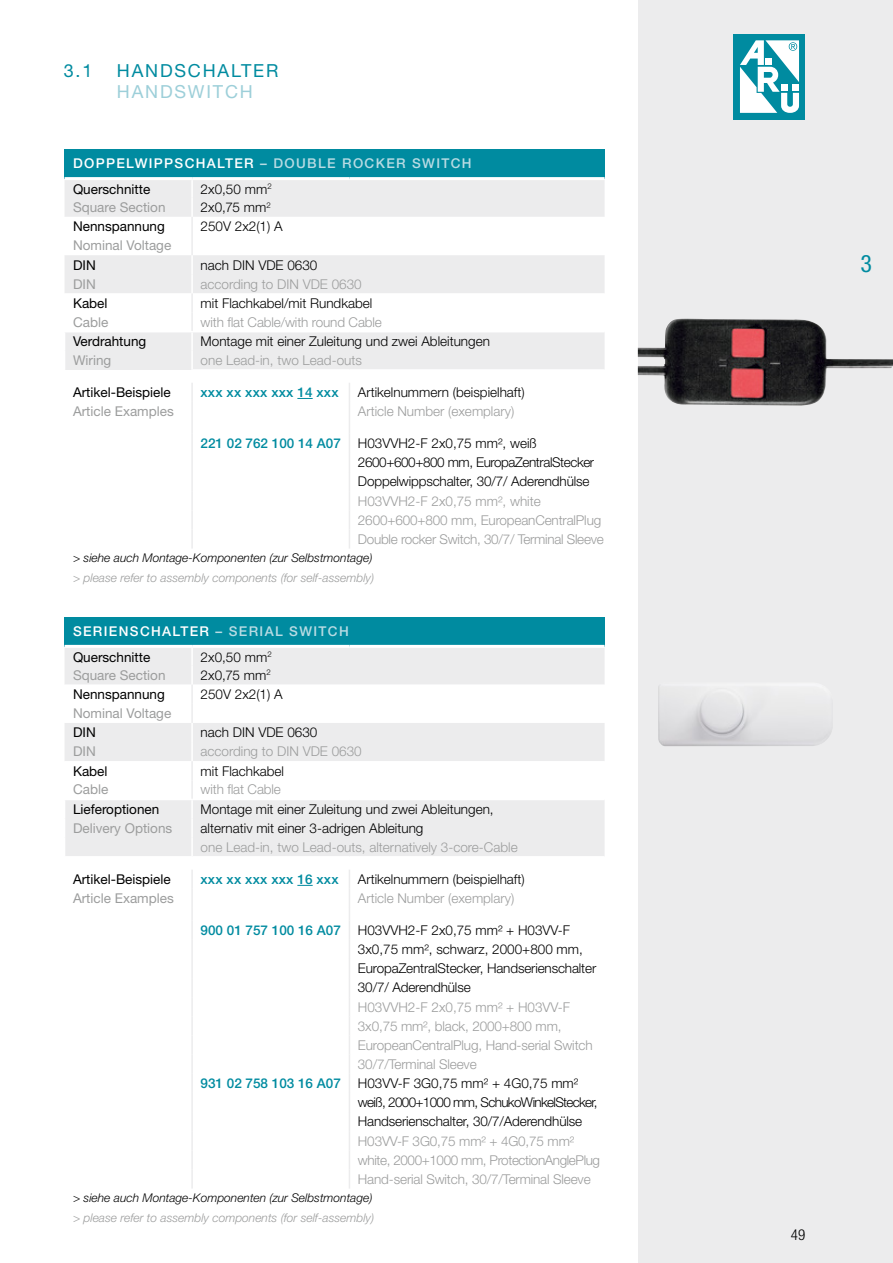
<style>
.page{position:relative;width:893px;height:1263px;background:#fff}
.page>*{position:absolute;margin:0;border:0;box-sizing:border-box;transform-origin:0 0}
.t1{font:condensed 24px "Helvetica Neue LT Std";color:#008ba0}
.t2{font:18px "Helvetica Neue LT Std";letter-spacing:.1em;color:#008ba0}
.t3{font:18px "Helvetica Neue LT Std";letter-spacing:.1em;color:#9dcfd9}
.t4{font:300 condensed 15px "Helvetica Neue LT Std";color:#000}
.t5{font:300 13.5px/19.2px "Helvetica Neue LT Std";color:#000}
.t6{font:300 13.5px/19.2px "Helvetica Neue LT Std";letter-spacing:-.01em;color:#9c9d9d}
.t7{font:13.5px "Helvetica Neue LT Std";color:#9c9d9d}
.t8{font:13.5px "Helvetica Neue LT Std";color:#000}
.t9{font:500 13.5px "Helvetica Neue LT Std";color:#008ba0}
.t10{font:500 13.5px/26px "Helvetica Neue LT Std";letter-spacing:.1em;color:#b8dbe3}
.t11{font:500 13.5px/26px "Helvetica Neue LT Std";letter-spacing:.1em;color:#fff}
.t12{font:italic 300 12px "Helvetica Neue LT Std";color:#9c9d9d}
.t13{font:italic 300 12px "Helvetica Neue LT Std";color:#000}
.s1{color:#fff}
.s2{font-weight:400;color:#000}
.s3{color:#b8dbe3}
</style>
<div class="page">
<div style="left:638px;top:0;width:255px;height:1263px;background:#ececed"></div>
<img style="left:638px;top:318px;width:255px;height:88px">
<div style="left:65px;top:149px;width:540px;height:30px;background:#008ba0"></div>
<div style="left:65px;top:180px;width:540px;height:37px;background:#ececed"></div>
<svg style="left:65px;top:255px;width:540px;height:115px;fill:#ececed"></svg>
<hr style="left:64px;top:331px;width:128px;height:1px;background:#fff">
<hr style="left:192px;top:331px;width:157px;height:1px;background:#fff">
<hr style="left:349px;top:331px;width:256px;height:1px;background:#fff">
<hr style="left:191px;top:369px;width:158px;height:2px;background:#fff">
<hr style="left:349px;top:369px;width:256px;height:2px;background:#fff">
<hr style="left:65px;top:177px;width:127px;height:3px;background:#fff">
<hr style="left:192px;top:177px;width:157px;height:3px;background:#fff">
<hr style="left:349px;top:177px;width:256px;height:3px;background:#fff">
<svg style="left:191px;top:180px;width:2px;height:113px"></svg>
<hr style="left:191px;top:293px;width:2px;height:20px;background:#ececed">
<svg style="left:191px;top:313px;width:2px;height:216px"></svg>
<hr style="left:191px;top:529px;width:2px;height:20px;background:#ececed">
<svg style="left:349px;top:383px;width:1px;height:166px"></svg>
<svg style="left:297px;top:398px;width:16px;height:1px"></svg>
<div style="left:65px;top:617px;width:540px;height:29px;background:#008ba0"></div>
<div style="left:65px;top:648px;width:540px;height:36px;background:#ececed"></div>
<svg style="left:65px;top:723px;width:540px;height:466px"></svg>
<svg style="left:191px;top:648px;width:2px;height:17px"></svg>
<hr style="left:191px;top:665px;width:2px;height:20px;background:#fff">
<hr style="left:64px;top:799px;width:128px;height:1px;background:#fff">
<hr style="left:192px;top:799px;width:157px;height:1px;background:#fff">
<hr style="left:349px;top:799px;width:256px;height:1px;background:#fff">
<hr style="left:64px;top:856px;width:128px;height:2px;background:#fff">
<hr style="left:192px;top:856px;width:157px;height:2px;background:#fff">
<hr style="left:349px;top:856px;width:256px;height:2px;background:#fff">
<hr style="left:65px;top:645px;width:127px;height:3px;background:#fff">
<hr style="left:192px;top:645px;width:157px;height:3px;background:#fff">
<hr style="left:349px;top:645px;width:256px;height:3px;background:#fff">
<svg style="left:191px;top:685px;width:2px;height:369px"></svg>
<hr style="left:191px;top:1054px;width:2px;height:20px;background:#ececed">
<svg style="left:191px;top:1074px;width:2px;height:114px"></svg>
<svg style="left:349px;top:858px;width:1px;height:330px"></svg>
<svg style="left:297px;top:885px;width:16px;height:1px"></svg>
<img style="left:658px;top:684px;width:174px;height:62px">
<div style="left:733px;top:34px;width:72px;height:85px;background:#008ba0"></div>
<svg style="left:740px;top:40px;width:59px;height:73px"></svg>
<h2 class="t2" style="left:64px;top:59px;width:30px">3.1</h2>
<h2 class="t2" style="left:117px;top:59px;width:163px">HANDSCHALTER</h2>
<h2 class="t3" style="left:117px;top:81px;width:137px">HANDSWITCH</h2>
<p class="t10" style="left:73px;top:150px;width:400px"><span class="s1">DOPPELWIPPSCHALTER</span> – DOUBLE ROCKER SWITCH<br><span class="s2">Querschnitte</span></p>
<p class="t5" style="left:201px;top:179px;width:73px">2x0,50 mm<sup>2</sup></p>
<p class="t7" style="left:73px;top:199px;width:94px">Square Section</p>
<p class="t5" style="left:201px;top:197px;width:72px">2x0,75 mm<sup>2</sup></p>
<p class="t8" style="left:73px;top:218px;width:93px">Nennspannung</p>
<p class="t5" style="left:201px;top:217px;width:84px">250V 2x2(1) A</p>
<p class="t7" style="left:73px;top:238px;width:100px">Nominal Voltage</p>
<p class="t8" style="left:73px;top:257px;width:24px">DIN</p>
<p class="t5" style="left:201px;top:255px;width:118px">nach DIN VDE 0630</p>
<p class="t7" style="left:73px;top:276px;width:24px">DIN</p>
<p class="t6" style="left:201px;top:274px;width:163px">according to DIN VDE 0630</p>
<p class="t8" style="left:73px;top:295px;width:36px">Kabel</p>
<p class="t5" style="left:201px;top:293px;width:173px">mit Flachkabel/mit Rundkabel</p>
<p class="t7" style="left:73px;top:314px;width:37px">Cable</p>
<p class="t6" style="left:201px;top:312px;width:183px">with flat Cable/with round Cable</p>
<p class="t8" style="left:73px;top:334px;width:75px">Verdrahtung</p>
<p class="t5" style="left:201px;top:332px;width:291px">Montage mit einer Zuleitung und zwei Ableitungen</p>
<p class="t7" style="left:73px;top:352px;width:40px">Wiring</p>
<p class="t6" style="left:201px;top:350px;width:163px">one Lead-in, two Lead-outs</p>
<p class="t8" style="left:73px;top:384px;width:99px">Artikel-Beispiele</p>
<p class="t9" style="left:201px;top:384px;width:139px">xxx xx xxx xxx 14 xxx</p>
<p class="t5" style="left:358px;top:382px;width:168px">Artikelnummern (beispielhaft)</p>
<p class="t7" style="left:73px;top:403px;width:102px">Article Examples</p>
<p class="t6" style="left:358px;top:402px;width:158px">Article Number (exemplary)</p>
<p class="t9" style="left:201px;top:435px;width:142px">221 02 762 100 14 A07</p>
<p class="t5" style="left:358px;top:433px;width:238px">H03VVH2-F 2x0,75 mm², weiß<br>2600+600+800 mm, EuropaZentralStecker<br>Doppelwippschalter, 30/7/ Aderendhülse</p>
<p class="t6" style="left:358px;top:491px;width:247px">H03VVH2-F 2x0,75 mm², white<br>2600+600+800 mm, EuropeanCentralPlug<br>Double rocker Switch, 30/7/ Terminal Sleeve</p>
<p class="t13" style="left:73px;top:551px;width:301px">&gt; siehe auch Montage-Komponenten (zur Selbstmontage)</p>
<p class="t12" style="left:73px;top:570px;width:303px">&gt; please refer to assembly components (for self-assembly)</p>
<p class="t11" style="left:73px;top:618px;width:277px">SERIENSCHALTER <span class="s3">– SERIAL SWITCH<br></span><span class="s2">Querschnitte</span></p>
<p class="t5" style="left:201px;top:647px;width:73px">2x0,50 mm<sup>2</sup></p>
<p class="t7" style="left:73px;top:667px;width:94px">Square Section</p>
<p class="t5" style="left:201px;top:665px;width:72px">2x0,75 mm<sup>2</sup></p>
<p class="t8" style="left:73px;top:686px;width:93px">Nennspannung</p>
<p class="t5" style="left:201px;top:684px;width:84px">250V 2x2(1) A</p>
<p class="t7" style="left:73px;top:705px;width:100px">Nominal Voltage</p>
<p class="t8" style="left:73px;top:724px;width:24px">DIN</p>
<p class="t5" style="left:201px;top:723px;width:118px">nach DIN VDE 0630</p>
<p class="t7" style="left:73px;top:743px;width:24px">DIN</p>
<p class="t6" style="left:201px;top:742px;width:163px">according to DIN VDE 0630</p>
<p class="t8" style="left:73px;top:763px;width:36px">Kabel</p>
<p class="t5" style="left:201px;top:761px;width:85px">mit Flachkabel</p>
<p class="t7" style="left:73px;top:781px;width:37px">Cable</p>
<p class="t6" style="left:201px;top:780px;width:82px">with flat Cable</p>
<p class="t8" style="left:73px;top:801px;width:88px">Lieferoptionen</p>
<p class="t5" style="left:201px;top:799px;width:295px">Montage mit einer Zuleitung und zwei Ableitungen,</p>
<p class="t7" style="left:73px;top:820px;width:101px">Delivery Options</p>
<p class="t5" style="left:201px;top:818px;width:224px">alternativ mit einer 3-adrigen Ableitung</p>
<p class="t6" style="left:201px;top:837px;width:319px">one Lead-in, two Lead-outs, alternatively 3-core-Cable</p>
<p class="t8" style="left:73px;top:871px;width:99px">Artikel-Beispiele</p>
<p class="t9" style="left:201px;top:871px;width:139px">xxx xx xxx xxx 16 xxx</p>
<p class="t5" style="left:358px;top:869px;width:168px">Artikelnummern (beispielhaft)</p>
<p class="t7" style="left:73px;top:890px;width:102px">Article Examples</p>
<p class="t6" style="left:358px;top:888px;width:158px">Article Number (exemplary)</p>
<p class="t9" style="left:201px;top:922px;width:142px">900 01 757 100 16 A07</p>
<p class="t5" style="left:358px;top:920px;width:240px">H03VVH2-F 2x0,75 mm² + H03VV-F<br>3x0,75 mm², schwarz, 2000+800 mm,<br>EuropaZentralStecker, Handserienschalter<br>30/7/ Aderendhülse</p>
<p class="t6" style="left:358px;top:997px;width:236px">H03VVH2-F 2x0,75 mm² + H03VV-F<br>3x0,75 mm², black, 2000+800 mm,<br>EuropeanCentralPlug, Hand-serial Switch<br>30/7/Terminal Sleeve</p>
<p class="t9" style="left:201px;top:1075px;width:142px">931 02 758 103 16 A07</p>
<p class="t5" style="left:358px;top:1073px;width:241px">H03VV-F 3G0,75 mm² + 4G0,75 mm² weiß, 2000+1000 mm, SchukoWinkelStecker,<br>Handserienschalter, 30/7/Aderendhülse</p>
<p class="t6" style="left:358px;top:1131px;width:244px">H03VV-F 3G0,75 mm² + 4G0,75 mm² white, 2000+1000 mm, ProtectionAnglePlug<br>Hand-serial Switch, 30/7/Terminal Sleeve</p>
<p class="t13" style="left:73px;top:1191px;width:301px">&gt; siehe auch Montage-Komponenten (zur Selbstmontage)</p>
<p class="t12" style="left:73px;top:1210px;width:303px">&gt; please refer to assembly components (for self-assembly)</p>
<h1 class="t1" style="left:861px;top:249px;width:13px">3</h1>
<p class="t4" style="left:791px;top:1226px;width:16px">49</p>
</div>
